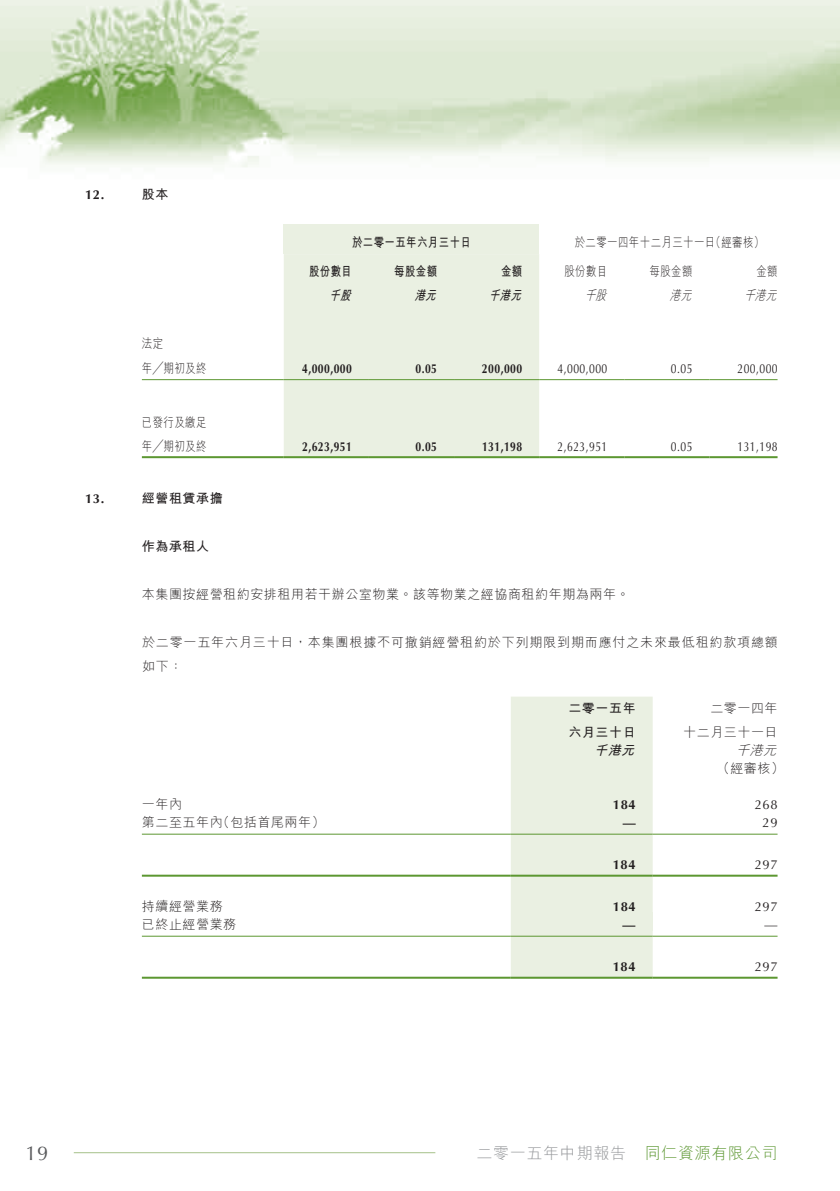
<style>
.page{position:relative;width:840px;height:1191px;background:#fff}
.page>*{position:absolute;margin:0;border:0;box-sizing:border-box;transform-origin:0 0}
.t1{font:20px "Optima";color:#57585a}
.t2{font:300 16px "M Hei HK";letter-spacing:.04em;color:#939598}
.t3{font:300 16px "M Hei HK";letter-spacing:.04em;color:#5c9731}
.t4{font:300 13px/24px "M Hei HK";letter-spacing:.04em;color:#231f20;text-align:right}
.t5{font:300 13px/24px "M Hei HK";letter-spacing:.065em;color:#231f20}
.t6{font:300 13px "M Hei HK";letter-spacing:.04em;color:#231f20;scale:.8 1}
.t7{font:13px "Optima";letter-spacing:.04em;color:#231f20;scale:.8 1}
.t8{font:700 13px "Optima";letter-spacing:.04em;color:#231f20;scale:.8 1}
.t9{font:700 13px/24px "M Hei HK";letter-spacing:.04em;color:#231f20}
.t10{font:700 13px "M Hei HK";letter-spacing:.04em;color:#231f20;scale:.8 1}
.t11{font:700 13px "Optima";letter-spacing:.04em;color:#231f20}
.t12{font:13px "Optima";letter-spacing:.04em;color:#231f20}
.t13{font:italic 300 13px "M Hei HK";color:#231f20;scale:.8 1}
.t14{font:italic 700 13px "M Hei HK";color:#231f20;scale:.8 1}
.t15{font:italic 300 13px "M Hei HK";color:#231f20}
.t16{font:italic 700 13px "M Hei HK";color:#231f20}
</style>
<div class="page">
<img style="left:0;top:0;width:839px;height:1154px">
<hr style="left:74px;top:1152px;width:361px;height:1px;background:#a6c28a">
<div style="left:283px;top:224px;width:256px;height:30px;background:#eaf0e2"></div>
<div style="left:283px;top:254px;width:256px;height:202px;background:#eaf0e2"></div>
<hr style="left:142px;top:379px;width:141px;height:1px;background:#5c9731">
<hr style="left:283px;top:379px;width:86px;height:1px;background:#5c9731">
<hr style="left:369px;top:379px;width:85px;height:1px;background:#5c9731">
<hr style="left:454px;top:379px;width:85px;height:1px;background:#5c9731">
<hr style="left:539px;top:379px;width:85px;height:1px;background:#5c9731">
<hr style="left:624px;top:379px;width:85px;height:1px;background:#5c9731">
<hr style="left:709px;top:379px;width:68px;height:1px;background:#5c9731">
<hr style="left:142px;top:456px;width:141px;height:2px;background:#5c9731">
<hr style="left:283px;top:456px;width:86px;height:2px;background:#5c9731">
<hr style="left:369px;top:456px;width:85px;height:2px;background:#5c9731">
<hr style="left:454px;top:456px;width:85px;height:2px;background:#5c9731">
<hr style="left:539px;top:456px;width:85px;height:2px;background:#5c9731">
<hr style="left:624px;top:456px;width:85px;height:2px;background:#5c9731">
<hr style="left:709px;top:456px;width:68px;height:2px;background:#5c9731">
<div style="left:510px;top:696px;width:142px;height:280px;background:#eaf0e2"></div>
<hr style="left:142px;top:833px;width:368px;height:1px;background:#5c9731">
<hr style="left:510px;top:833px;width:142px;height:1px;background:#5c9731">
<hr style="left:652px;top:833px;width:125px;height:1px;background:#5c9731">
<hr style="left:142px;top:874px;width:368px;height:2px;background:#5c9731">
<hr style="left:510px;top:874px;width:142px;height:2px;background:#5c9731">
<hr style="left:652px;top:874px;width:125px;height:2px;background:#5c9731">
<div style="left:510px;top:912px;width:142px;height:18px;background:#eaf0e2"></div>
<hr style="left:142px;top:935px;width:368px;height:1px;background:#5c9731">
<hr style="left:510px;top:935px;width:142px;height:1px;background:#5c9731">
<hr style="left:652px;top:935px;width:125px;height:1px;background:#5c9731">
<hr style="left:142px;top:976px;width:368px;height:2px;background:#5c9731">
<hr style="left:510px;top:976px;width:142px;height:2px;background:#5c9731">
<hr style="left:652px;top:976px;width:125px;height:2px;background:#5c9731">
<p class="t11" style="left:85px;top:187px;width:21px">12.</p>
<p class="t11" style="left:85px;top:491px;width:21px">13.</p>
<p class="t9" style="left:142px;top:181px;width:28px">股本</p>
<p class="t6" style="left:142px;top:334px;width:28px">法定</p>
<p class="t6" style="left:142px;top:358px;width:82px">年╱期初及終</p>
<p class="t6" style="left:142px;top:412px;width:82px">已發行及繳足</p>
<p class="t6" style="left:142px;top:436px;width:82px">年╱期初及終</p>
<p class="t9" style="left:142px;top:485px;width:82px">經營租賃承擔</p>
<p class="t10" style="left:352px;top:232px;width:150px">於二零一五年六月三十日</p>
<p class="t6" style="left:710px;top:233px;width:69px">（經審核(</p>
<p class="t6" style="left:574px;top:233px;width:177px">於二零一四年十二月三十一日</p>
<p class="t10" style="left:309px;top:262px;width:55px">股份數目</p>
<p class="t10" style="left:394px;top:262px;width:55px">每股金額</p>
<p class="t10" style="left:500px;top:262px;width:28px">金額</p>
<p class="t6" style="left:564px;top:262px;width:55px">股份數目</p>
<p class="t6" style="left:649px;top:262px;width:55px">每股金額</p>
<p class="t6" style="left:756px;top:262px;width:28px">金額</p>
<p class="t14" style="left:329px;top:286px;width:34px">千股</p>
<p class="t14" style="left:414px;top:286px;width:34px">港元</p>
<p class="t14" style="left:488px;top:286px;width:47px">千港元</p>
<p class="t13" style="left:584px;top:286px;width:34px">千股</p>
<p class="t13" style="left:669px;top:286px;width:34px">港元</p>
<p class="t13" style="left:743px;top:286px;width:47px">千港元</p>
<p class="t8" style="left:302px;top:360px;width:64px">4,000,000</p>
<p class="t8" style="left:415px;top:360px;width:28px">0.05</p>
<p class="t8" style="left:481px;top:360px;width:52px">200,000</p>
<p class="t7" style="left:557px;top:360px;width:64px">4,000,000</p>
<p class="t7" style="left:670px;top:360px;width:28px">0.05</p>
<p class="t7" style="left:737px;top:360px;width:52px">200,000</p>
<p class="t8" style="left:302px;top:438px;width:64px">2,623,951</p>
<p class="t8" style="left:415px;top:438px;width:28px">0.05</p>
<p class="t8" style="left:481px;top:438px;width:52px">131,198</p>
<p class="t7" style="left:557px;top:438px;width:64px">2,623,951</p>
<p class="t7" style="left:670px;top:438px;width:28px">0.05</p>
<p class="t7" style="left:737px;top:438px;width:52px">131,198</p>
<p class="t9" style="left:142px;top:533px;width:69px">作為承租人</p>
<p class="t4" style="left:142px;top:581px;width:489px">本集團按經營租約安排租用若干辦公室物業。該等物業之經協商租約年期為兩年。</p>
<p class="t5" style="left:142px;top:629px;width:637px">於二零一五年六月三十日，本集團根據不可撤銷經營租約於下列期限到期而應付之未來最低租約款項總額如下：</p>
<p class="t9" style="left:568px;top:695px;width:69px">二零一五年六月三十日</p>
<p class="t4" style="left:682px;top:695px;width:96px">二零一四年<br>十二月三十一日</p>
<p class="t15" style="left:735px;top:741px;width:46px">千港元</p>
<p class="t16" style="left:594px;top:740px;width:46px">千港元</p>
<p class="t4" style="left:142px;top:791px;width:42px">一年內</p>
<p class="t11" style="left:612px;top:797px;width:24px">184</p>
<p class="t4" style="left:716px;top:755px;width:69px">（經審核(</p>
<p class="t12" style="left:754px;top:797px;width:24px">268</p>
<p class="t4" style="left:217px;top:809px;width:109px">（包括首尾兩年(</p>
<p class="t4" style="left:142px;top:809px;width:82px">第二至五年內</p>
<p class="t11" style="left:622px;top:815px;width:14px">—</p>
<p class="t12" style="left:762px;top:815px;width:17px">29</p>
<p class="t11" style="left:612px;top:857px;width:24px">184</p>
<p class="t12" style="left:754px;top:857px;width:24px">297</p>
<p class="t4" style="left:142px;top:893px;width:82px">持續經營業務</p>
<p class="t11" style="left:612px;top:899px;width:24px">184</p>
<p class="t12" style="left:754px;top:899px;width:24px">297</p>
<p class="t4" style="left:142px;top:911px;width:96px">已終止經營業務</p>
<p class="t11" style="left:622px;top:917px;width:14px">—</p>
<p class="t12" style="left:764px;top:917px;width:14px">—</p>
<p class="t11" style="left:612px;top:959px;width:24px">184</p>
<p class="t12" style="left:754px;top:959px;width:24px">297</p>
<h1 class="t1" style="left:25px;top:1141px;width:25px">19</h1>
<p class="t2" style="left:476px;top:1141px;width:151px">二零一五年中期報告</p>
<p class="t3" style="left:644px;top:1141px;width:134px">同仁資源有限公司</p>
</div>
